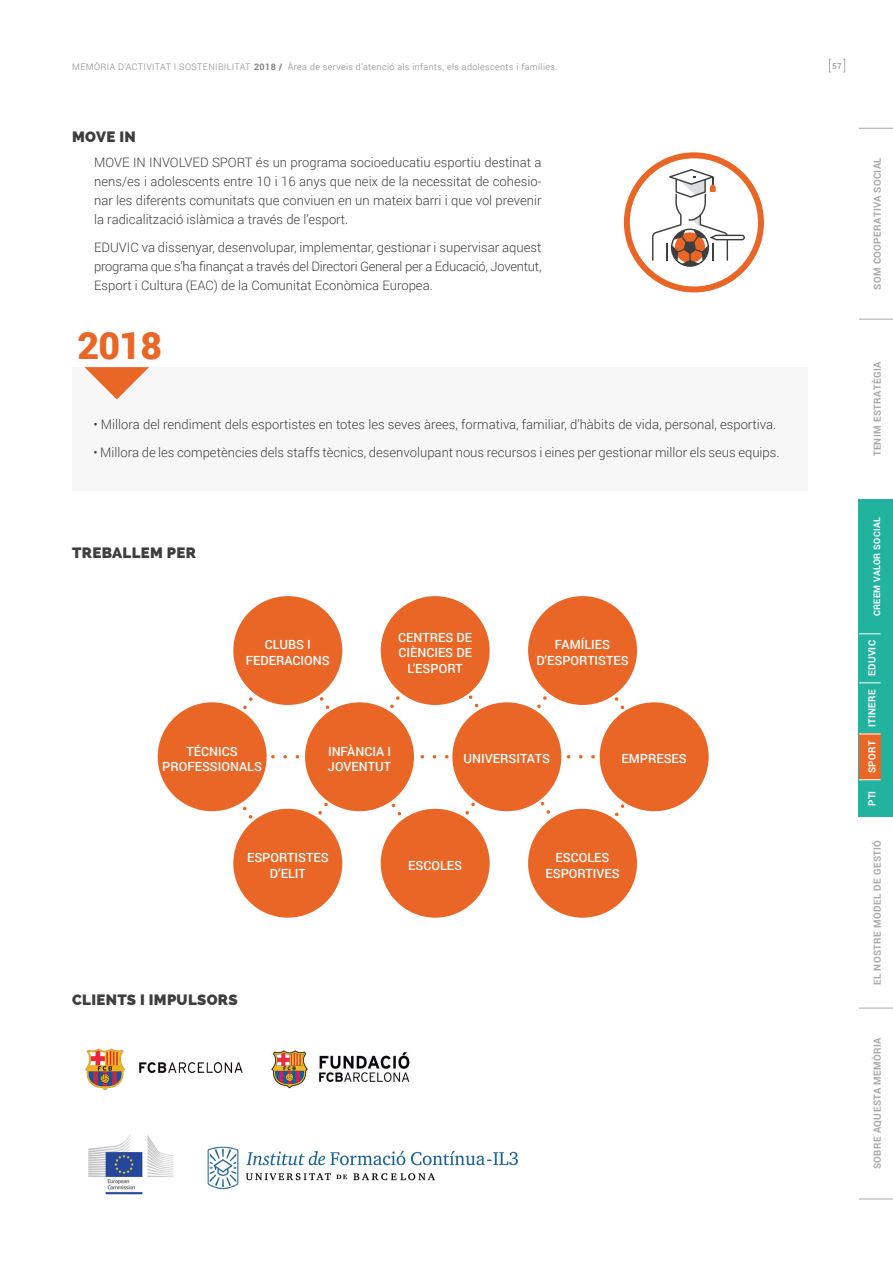
<style>
.page{position:relative;width:893px;height:1263px;background:#fff}
.page>*{position:absolute;margin:0;border:0;box-sizing:border-box;transform-origin:0 0}
.t1{font:900 37.5px "Roboto";color:#e96626}
.t2{font:800 15px "Raleway";letter-spacing:.02em;color:#3e3e3f}
.t3{font:300 13.05px/19px "Roboto";color:#3e3e3f;text-align:justify}
.t4{font:500 12.6px/15.6px "Roboto";color:#fff;text-align:center}
.t5{font:700 9.75px "Roboto";letter-spacing:.04em;color:#a8a9ad}
.t6{font:700 9.75px "Roboto";letter-spacing:.04em;color:#fff}
.t7{font:300 9px "Roboto";letter-spacing:.04em;color:#808285}
.t8{font:700 9px "Roboto";letter-spacing:.04em;color:#fff}
.t9{font:700 8.25px "Roboto";color:#a8a9ad}
.s1{font-weight:700}
</style>
<div class="page">
<div style="left:859px;top:499px;width:34px;height:318px;background:#22b39f"></div>
<svg style="left:829px;top:59px;width:2px;height:13px"></svg>
<svg style="left:843px;top:59px;width:2px;height:13px"></svg>
<hr style="left:859px;top:1199px;width:34px;height:1px;background:#a8a9ad">
<hr style="left:859px;top:1008px;width:34px;height:1px;background:#a8a9ad">
<hr style="left:859px;top:128px;width:34px;height:1px;background:#a8a9ad">
<hr style="left:859px;top:319px;width:34px;height:1px;background:#a8a9ad">
<div style="left:859px;top:734px;width:22px;height:46px;background:#e96626"></div>
<svg style="left:859px;top:634px;width:22px;height:1px"></svg>
<svg style="left:859px;top:683px;width:22px;height:1px"></svg>
<svg style="left:859px;top:734px;width:22px;height:1px"></svg>
<svg style="left:859px;top:779px;width:22px;height:1px"></svg>
<svg style="left:273px;top:755px;width:27px;height:3px"></svg>
<svg style="left:422px;top:755px;width:27px;height:3px"></svg>
<svg style="left:568px;top:755px;width:27px;height:3px"></svg>
<img style="left:207px;top:1146px;width:311px;height:44px">
<img style="left:271px;top:1050px;width:139px;height:39px">
<img style="left:85px;top:1048px;width:158px;height:43px">
<img style="left:88px;top:1135px;width:86px;height:60px">
<div style="left:233px;top:596px;width:109px;height:109px;background:#e96626;border-radius:50%"></div>
<div style="left:381px;top:596px;width:109px;height:109px;background:#e96626;border-radius:50%"></div>
<div style="left:528px;top:596px;width:109px;height:109px;background:#e96626;border-radius:50%"></div>
<div style="left:158px;top:702px;width:109px;height:109px;background:#e96626;border-radius:50%"></div>
<div style="left:452px;top:702px;width:109px;height:109px;background:#e96626;border-radius:50%"></div>
<div style="left:305px;top:702px;width:109px;height:109px;background:#e96626;border-radius:50%"></div>
<div style="left:600px;top:702px;width:109px;height:109px;background:#e96626;border-radius:50%"></div>
<div style="left:233px;top:809px;width:109px;height:109px;background:#e96626;border-radius:50%"></div>
<div style="left:381px;top:809px;width:109px;height:109px;background:#e96626;border-radius:50%"></div>
<div style="left:528px;top:809px;width:109px;height:109px;background:#e96626;border-radius:50%"></div>
<svg style="left:627px;top:155px;width:134px;height:134px"></svg>
<div style="left:624px;top:152px;width:140px;height:140px;border:6px solid #e96626;border-radius:50%"></div>
<svg style="left:652px;top:169px;width:93px;height:98px"></svg>
<svg style="left:239px;top:689px;width:20px;height:28px"></svg>
<svg style="left:611px;top:796px;width:19px;height:28px"></svg>
<svg style="left:461px;top:795px;width:20px;height:28px"></svg>
<svg style="left:314px;top:795px;width:20px;height:28px"></svg>
<svg style="left:386px;top:795px;width:20px;height:29px"></svg>
<svg style="left:535px;top:794px;width:20px;height:28px"></svg>
<svg style="left:533px;top:688px;width:20px;height:28px"></svg>
<svg style="left:609px;top:689px;width:20px;height:28px"></svg>
<svg style="left:386px;top:688px;width:20px;height:28px"></svg>
<svg style="left:314px;top:689px;width:20px;height:28px"></svg>
<svg style="left:237px;top:799px;width:20px;height:28px"></svg>
<svg style="left:463px;top:687px;width:20px;height:28px"></svg>
<div style="left:72px;top:367px;width:736px;height:124px;background:#f7f7f8"></div>
<svg style="left:85px;top:367px;width:64px;height:32px"></svg>
<p class="t7" style="left:72px;top:60px;width:487px">MEMÒRIA D’ACTIVITAT I SOSTENIBILITAT <span class="s1">2018 /</span> Àrea de serveis d’atenció als infants, els adolescents i famílies.</p>
<p class="t2" style="left:72px;top:128px;width:65px">MOVE IN</p>
<p class="t3" style="left:94px;top:153px;width:449px">MOVE IN INVOLVED SPORT és un programa socioeducatiu esportiu destinat a nens/es i adolescents entre 10 i 16 anys que neix de la necessitat de cohesio&shy;nar les diferents comunitats que conviuen en un mateix barri i que vol prevenir la radicalització islàmica a través de l’esport.</p>
<p class="t3" style="left:94px;top:237px;width:449px">EDUVIC va dissenyar, desenvolupar, implementar, gestionar i supervisar aquest programa que s’ha finançat a través del Directori General per a Educació, Joventut, Esport i Cultura (EAC) de la Comunitat Econòmica Europea.</p>
<h1 class="t1" style="left:78px;top:319px;width:86px">2018</h1>
<p class="t3" style="left:94px;top:415px;width:684px">• Millora del rendiment dels esportistes en totes les seves àrees, formativa, familiar, d’hàbits de vida, personal, esportiva.</p>
<p class="t3" style="left:94px;top:442px;width:687px">• Millora de les competències dels staffs tècnics, desenvolupant nous recursos i eines per gestionar millor els seus equips.</p>
<p class="t2" style="left:72px;top:544px;width:125px">TREBALLEM PER</p>
<p class="t4" style="left:246px;top:637px;width:85px">CLUBS I<br>FEDERACIONS</p>
<p class="t4" style="left:398px;top:629px;width:75px">CENTRES DE<br>CIÈNCIES DE<br>L’ESPORT</p>
<p class="t4" style="left:536px;top:637px;width:94px">FAMÍLIES<br>D’ESPORTISTES</p>
<p class="t4" style="left:328px;top:743px;width:65px;text-align:left">INFÀNCIA I<br>JOVENTUT</p>
<p class="t4" style="left:621px;top:751px;width:67px">EMPRESES</p>
<p class="t4" style="left:162px;top:743px;width:101px">TÉCNICS<br>PROFESSIONALS</p>
<p class="t4" style="left:464px;top:751px;width:88px">UNIVERSITATS</p>
<p class="t4" style="left:247px;top:849px;width:83px">ESPORTISTES<br>D’ELIT</p>
<p class="t4" style="left:408px;top:857px;width:55px">ESCOLES</p>
<p class="t4" style="left:545px;top:849px;width:76px">ESCOLES<br>ESPORTIVES</p>
<p class="t2" style="left:72px;top:991px;width:167px">CLIENTS I IMPULSORS</p>
<p class="t9" style="left:832px;top:60px;width:11px">57</p>
<p class="t5" style="left:871px;top:290px;width:134px;rotate:-90deg">SOM COOPERATIVA SOCIAL</p>
<p class="t5" style="left:871px;top:456px;width:96px;rotate:-90deg">TENIM ESTRATÈGIA</p>
<p class="t8" style="left:871px;top:616px;width:100px;rotate:-90deg">CREEM VALOR SOCIAL</p>
<p class="t6" style="left:865px;top:676px;width:37px;rotate:-90deg">EDUVIC</p>
<p class="t6" style="left:865px;top:727px;width:40px;rotate:-90deg">ITINERE</p>
<p class="t6" style="left:865px;top:773px;width:34px;rotate:-90deg">SPORT</p>
<p class="t6" style="left:865px;top:806px;width:17px;rotate:-90deg">PTI</p>
<p class="t5" style="left:871px;top:985px;width:147px;rotate:-90deg">EL NOSTRE MODEL DE GESTIÓ</p>
<p class="t5" style="left:871px;top:1169px;width:133px;rotate:-90deg">SOBRE AQUESTA MEMÒRIA</p>
</div>
